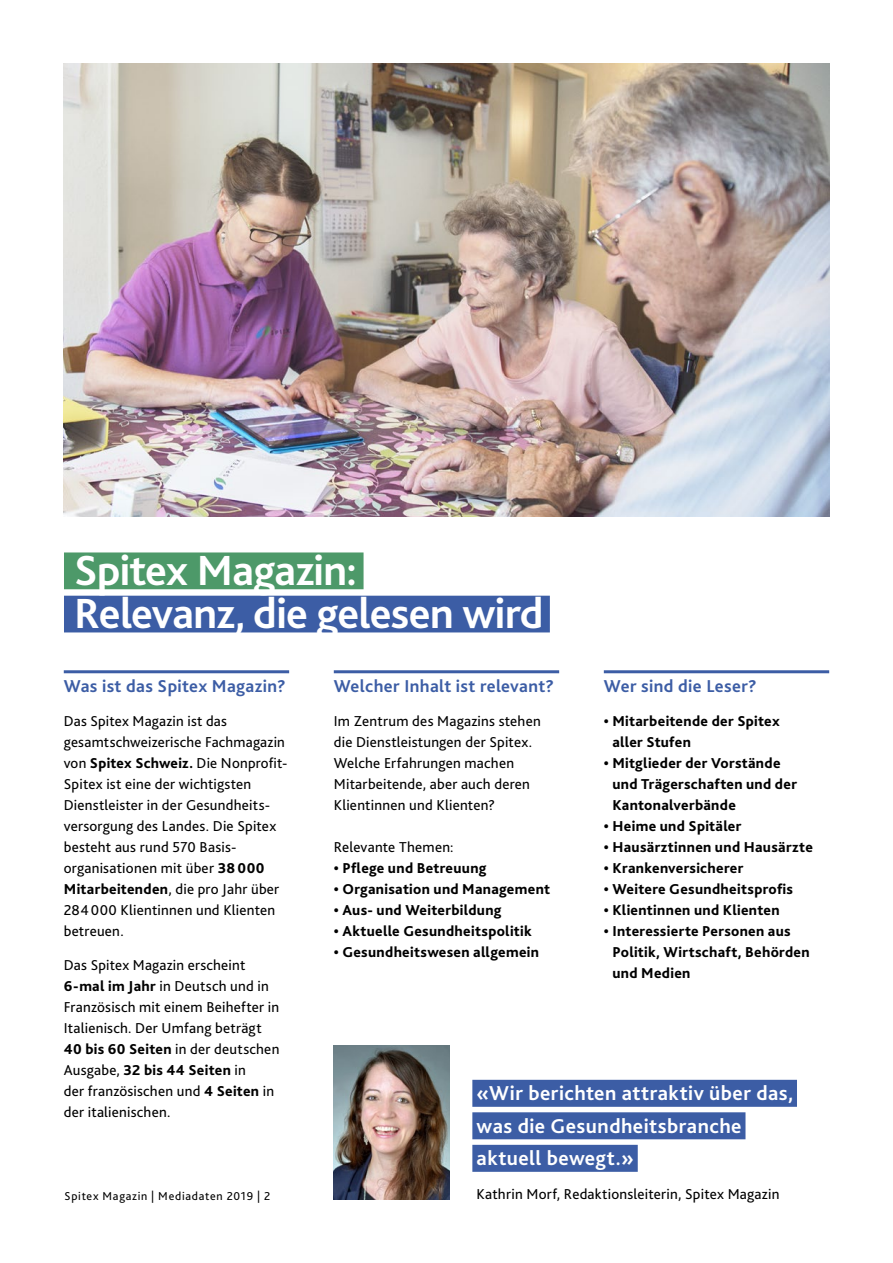
<style>
.page{position:relative;width:893px;height:1263px;background:#fff}
.page>*{position:absolute;margin:0;border:0;box-sizing:border-box;transform-origin:0 0}
.t1{font:700 44.1px/43.2px "Bliss 2";letter-spacing:-.015em;color:#fff}
.t2{font:700 21px/32.5px "Bliss 2";letter-spacing:.02em;color:#fff}
.t3{font:700 18px "Bliss 2";letter-spacing:.02em;color:#3c5da5}
.t4{font:15px/21px "Bliss 2";letter-spacing:.015em;color:#000}
.t5{font:800 15px/21px "Bliss 2";letter-spacing:.02em;color:#000}
.t6{font:12px "Bliss 2";letter-spacing:.06em;color:#000}
.s1{font-weight:800}
</style>
<div class="page">
<hr style="left:64px;top:670px;width:225px;height:3px;background:#3c5da5">
<hr style="left:334px;top:670px;width:225px;height:3px;background:#3c5da5">
<hr style="left:604px;top:670px;width:225px;height:3px;background:#3c5da5">
<img style="left:64px;top:64px;width:765px;height:452px">
<img style="left:334px;top:1046px;width:116px;height:153px">
<div style="left:472px;top:1080px;width:325px;height:27px;background:#3c5da5"></div>
<div style="left:472px;top:1112px;width:273px;height:27px;background:#3c5da5"></div>
<div style="left:472px;top:1145px;width:166px;height:27px;background:#3c5da5"></div>
<div style="left:64px;top:552px;width:300px;height:37px;background:#4d9969"></div>
<div style="left:64px;top:596px;width:486px;height:36px;background:#3c5da5"></div>
<h1 class="t1" style="left:74px;top:548px;width:471px">Spitex Magazin:<br>Relevanz, die gelesen wird</h1>
<p class="t3" style="left:64px;top:675px;width:223px">Was ist das Spitex Magazin?</p>
<p class="t4" style="left:64px;top:711px;width:225px">Das Spitex Magazin ist das gesamtschweizerische Fachmagazin von <span class="s1">Spitex Schweiz.</span> Die Nonprofit-<br>Spitex ist eine der wichtigsten<br>Dienstleister in der Gesundheits&shy;versorgung des Landes. Die Spitex besteht aus rund 570 Basis&shy;organisationen mit über <span class="s1">38000<br>Mitarbeitenden</span>, die pro Jahr über<br>284 000 Klientinnen und Klienten betreuen.</p>
<p class="t4" style="left:64px;top:954px;width:217px">Das Spitex Magazin erscheint<br><span class="s1">6-mal im Jahr</span> in Deutsch und in<br>Französisch mit einem Beihefter in<br>Italienisch. Der Umfang beträgt<br><span class="s1">40 bis 60 Seiten</span> in der deutschen<br>Ausgabe, <span class="s1">32 bis 44 Seiten</span> in<br>der französischen und <span class="s1">4 Seiten</span> in der italienischen.</p>
<p class="t6" style="left:65px;top:1188px;width:207px">Spitex Magazin | Mediadaten 2019 | 2</p>
<p class="t3" style="left:334px;top:675px;width:222px">Welcher Inhalt ist relevant?</p>
<p class="t4" style="left:334px;top:711px;width:208px">Im Zentrum des Magazins stehen die Dienstleistungen der Spitex.<br>Welche Erfahrungen machen<br>Mitarbeitende, aber auch deren<br>Klientinnen und Klienten?</p>
<p class="t4" style="left:334px;top:837px;width:121px">Relevante Themen:</p>
<p class="t5" style="left:334px;top:858px;width:154px">• Pflege und Betreuung</p>
<p class="t5" style="left:334px;top:879px;width:218px">• Organisation und Management</p>
<p class="t5" style="left:334px;top:900px;width:169px">• Aus- und Weiterbildung</p>
<p class="t5" style="left:334px;top:921px;width:199px">• Aktuelle Gesundheitspolitik</p>
<p class="t5" style="left:334px;top:942px;width:207px">• Gesundheitswesen allgemein</p>
<p class="t3" style="left:604px;top:675px;width:154px">Wer sind die Leser?</p>
<p class="t5" style="left:612px;top:711px;width:169px;text-indent:-9px">• Mitarbeitende der Spitex aller Stufen</p>
<p class="t5" style="left:612px;top:753px;width:186px;text-indent:-9px">• Mitglieder der Vorstände und Trägerschaften und der<br>Kantonalverbände</p>
<p class="t5" style="left:604px;top:816px;width:139px">• Heime und Spitäler</p>
<p class="t5" style="left:604px;top:837px;width:211px">• Hausärztinnen und Hausärzte</p>
<p class="t5" style="left:604px;top:858px;width:141px">• Krankenversicherer</p>
<p class="t5" style="left:604px;top:879px;width:191px">• Weitere Gesundheitsprofis</p>
<p class="t5" style="left:604px;top:900px;width:177px">• Klientinnen und Klienten</p>
<p class="t5" style="left:612px;top:921px;width:199px;text-indent:-9px">• Interessierte Personen aus<br>Politik, Wirtschaft, Behörden und Medien</p>
<h2 class="t2" style="left:477px;top:1077px;width:318px">«Wir berichten attraktiv über das, was die Gesundheitsbranche aktuell bewegt.»</h2>
<p class="t4" style="left:477px;top:1184px;width:304px">Kathrin Morf, Redaktionsleiterin, Spitex Magazin</p>
</div>
